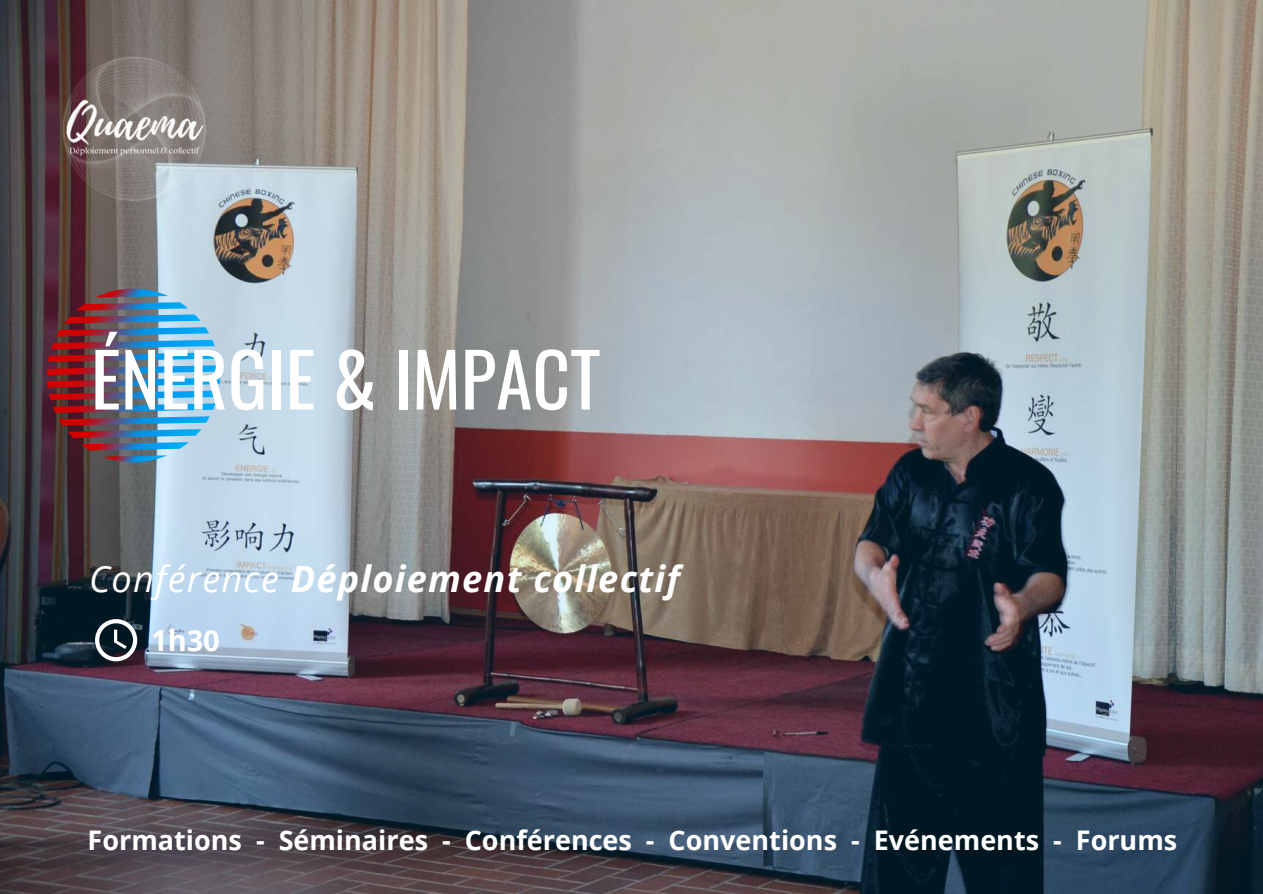
<style>
.page{position:relative;width:1263px;height:894px;background:#fff}
.page>*{position:absolute;margin:0;border:0;box-sizing:border-box;transform-origin:0 0}
.t1{font:73.65px "Oswald";color:#fff}
.t2{font:italic 700 36.3px "Open Sans";letter-spacing:.035em;color:#fff}
.t3{font:700 28.95px "Open Sans";color:#fff}
.t4{font:700 27px "Open Sans";color:#fff}
.s1{font-weight:400}
</style>
<div class="page">
<img style="left:0;top:0;width:1263px;height:893px">
<svg style="left:95px;top:619px;width:42px;height:42px"></svg>
<img style="left:44px;top:253px;width:179px;height:245px">
<img style="left:53px;top:50px;width:161px;height:157px">
<h1 class="t1" style="left:91px;top:321px;width:511px">ÉNERGIE &amp; IMPACT</h1>
<h2 class="t2" style="left:89px;top:553px;width:592px"><span class="s1">Conférence</span> Déploiement collectif</h2>
<p class="t3" style="left:151px;top:620px;width:70px">1h30</p>
<p class="t4" style="left:88px;top:821px;width:1091px">Formations - Séminaires - Conférences - Conventions - Evénements - Forums</p>
</div>
